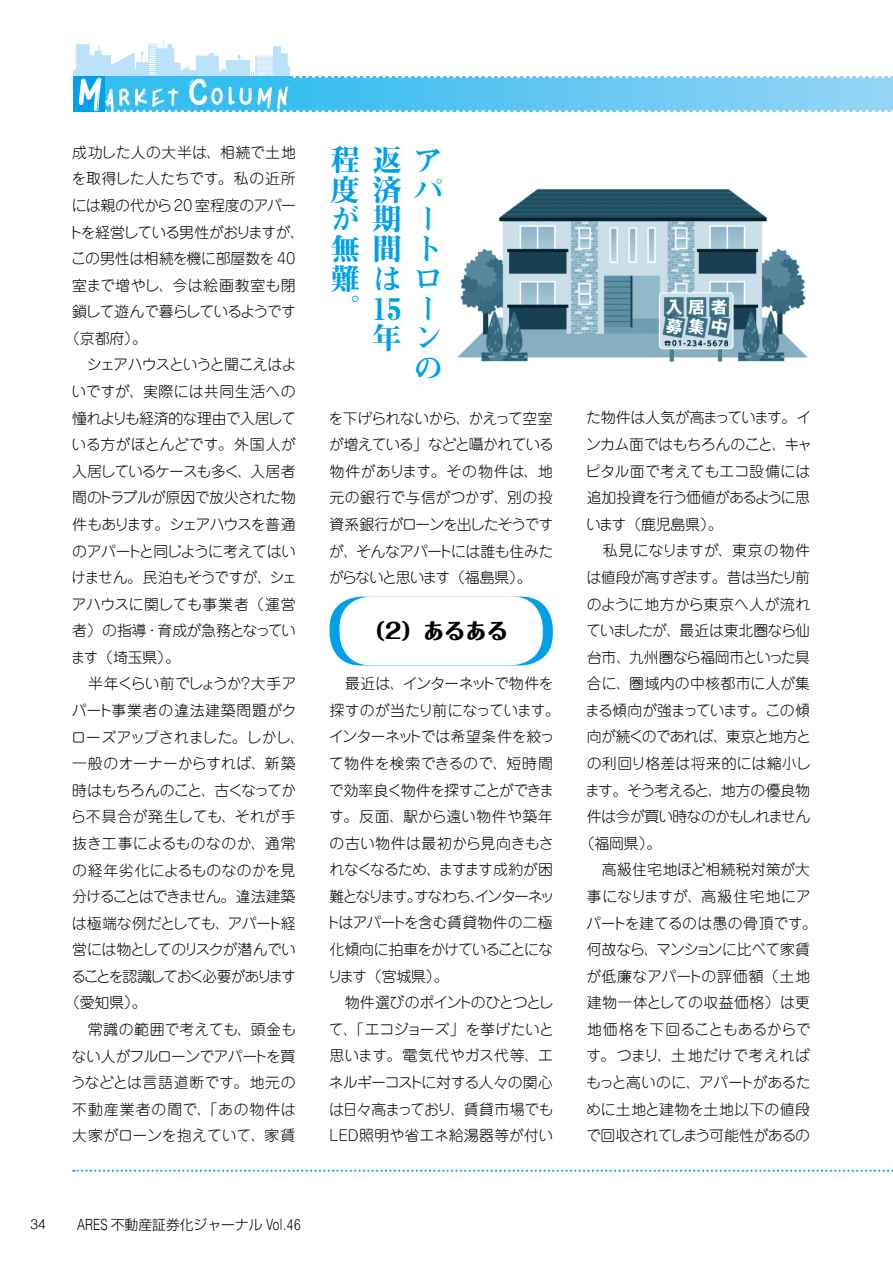
<style>
.page{position:relative;width:893px;height:1263px;background:#fff}
.page>*{position:absolute;margin:0;border:0;box-sizing:border-box;transform-origin:0 0}
.t1{font:29.7px "Midashi Min Pro MA31";color:#00a0e9}
.t2{font:800 21.3px "Maru Fo Pro";color:#000}
.t3{font:300 14.85px/26.5px "Jun 101 Pro";letter-spacing:-.025em;color:#000;text-align:justify}
.t4{font:300 14.85px "Jun 101 Pro";letter-spacing:-.05em;color:#000}
.t5{font:300 14.85px "Jun 101 Pro";letter-spacing:.02em;color:#000}
.t6{font:300 14.85px "Jun 101 Pro";letter-spacing:-.055em;color:#000}
.t7{font:300 14.85px "Jun 101 Pro";letter-spacing:.005em;color:#000}
.t8{font:300 14.85px "Jun 101 Pro";letter-spacing:.01em;color:#000}
.t9{font:300 14.85px "Jun 101 Pro";letter-spacing:.035em;color:#000}
.t10{font:300 14.85px "Jun 101 Pro";letter-spacing:.025em;color:#000}
.t11{font:300 14.85px "Jun 101 Pro";letter-spacing:-.06em;color:#000}
.t12{font:300 14.85px "Jun 101 Pro";letter-spacing:-.045em;color:#000}
.t13{font:300 14.85px "Jun 101 Pro";letter-spacing:-.07em;color:#000}
.t14{font:300 14.85px "Jun 101 Pro";letter-spacing:.015em;color:#000}
.t15{font:300 14.85px "Jun 101 Pro";letter-spacing:-.135em;color:#000}
.t16{font:300 14.85px "Jun 101 Pro";letter-spacing:-.065em;color:#000}
.t17{font:300 14.85px "Jun 101 Pro";letter-spacing:-.1em;color:#000}
.t18{font:300 14.85px "Jun 101 Pro";letter-spacing:.04em;color:#000}
.t19{font:300 14.85px "Jun 101 Pro";letter-spacing:.03em;color:#000}
.t20{font:300 14.85px "Jun 101 Pro";color:#000}
.t21{font:300 14.85px "Jun 101 Pro";letter-spacing:.045em;color:#000}
.t22{font:300 14.85px "Jun 101 Pro";letter-spacing:.065em;color:#000}
.t23{font:300 14.85px "Jun 101 Pro";letter-spacing:-.005em;color:#000}
.t24{font:300 13.8px "Shin Go Pro";color:#000}
.t25{font:300 13.8px "Helvetica";color:#000}
.s1{font-family:"Helvetica LT Std";font-size:15.45px}
</style>
<div class="page">
<svg style="left:73px;top:39px;width:820px;height:73px"></svg>
<svg style="left:73px;top:1170px;width:820px;height:2px"></svg>
<div style="left:330px;top:597px;width:223px;height:68px;background:#00a0e9;border-radius:32px"></div>
<div style="left:340px;top:596px;width:203px;height:69px;background:#fff;border-radius:32px"></div>
<img style="left:457px;top:189px;width:351px;height:173px">
<p class="t10" style="left:72px;top:140px;width:225px">成功した人の大半は、相続で土地</p>
<p class="t20" style="left:72px;top:167px;width:225px">を取得した人たちです。私の近所</p>
<p class="t3" style="left:72px;top:190px;width:226px">には親の代から20 室程度のアパー</p>
<p class="t11" style="left:69px;top:220px;width:238px">トを経営している男性がおりますが、</p>
<p class="t3" style="left:71px;top:243px;width:226px">この男性は相続を機に部屋数を 40</p>
<p class="t10" style="left:72px;top:273px;width:225px">室まで増やし、今は絵画教室も閉</p>
<p class="t4" style="left:72px;top:300px;width:225px">鎖して遊んで暮らしているようです</p>
<p class="t3" style="left:65px;top:323px;width:83px">（京都府）。</p>
<p class="t16" style="left:72px;top:353px;width:226px">　シェアハウスというと聞こえはよ</p>
<p class="t5" style="left:72px;top:380px;width:225px">いですが、実際には共同生活への</p>
<p class="t12" style="left:72px;top:406px;width:225px">憧れよりも経済的な理由で入居して</p>
<p class="t7" style="left:72px;top:433px;width:226px">いる方がほとんどです。外国人が</p>
<p class="t13" style="left:72px;top:459px;width:225px">入居しているケースも多く、入居者</p>
<p class="t3" style="left:72px;top:483px;width:225px">間のトラブルが原因で放火された物</p>
<p class="t13" style="left:72px;top:513px;width:225px">件もあります。シェアハウスを普通</p>
<p class="t3" style="left:72px;top:536px;width:225px">のアパートと同じように考えてはい</p>
<p class="t6" style="left:72px;top:566px;width:227px">けません。民泊もそうですが、シェ</p>
<p class="t3" style="left:71px;top:589px;width:226px">アハウスに関しても事業者（運営</p>
<p class="t4" style="left:72px;top:619px;width:225px">者）の指導・育成が急務となってい</p>
<p class="t3" style="left:71px;top:642px;width:111px">ます（埼玉県）。</p>
<p class="t3" style="left:72px;top:669px;width:226px">　半年くらい前でしょうか？大手ア</p>
<p class="t21" style="left:72px;top:699px;width:226px">パート事業者の違法建築問題がク</p>
<p class="t7" style="left:71px;top:725px;width:235px">ローズアップされました。しかし、</p>
<p class="t8" style="left:72px;top:752px;width:225px">一般のオーナーからすれば、新築</p>
<p class="t4" style="left:72px;top:778px;width:225px">時はもちろんのこと、古くなってか</p>
<p class="t5" style="left:71px;top:805px;width:226px">ら不具合が発生しても、それが手</p>
<p class="t5" style="left:72px;top:831px;width:225px">抜き工事によるものなのか、通常</p>
<p class="t8" style="left:72px;top:858px;width:225px">の経年劣化によるものなのかを見</p>
<p class="t17" style="left:72px;top:885px;width:225px">分けることはできません。違法建築</p>
<p class="t12" style="left:72px;top:911px;width:225px">は極端な例だとしても、アパート経</p>
<p class="t4" style="left:72px;top:938px;width:225px">営には物としてのリスクが潜んでい</p>
<p class="t15" style="left:71px;top:964px;width:226px">ることを認識しておく必要があります</p>
<p class="t3" style="left:65px;top:988px;width:83px">（愛知県）。</p>
<p class="t7" style="left:72px;top:1018px;width:225px">　常識の範囲で考えても、頭金も</p>
<p class="t4" style="left:72px;top:1044px;width:225px">ない人がフルローンでアパートを買</p>
<p class="t5" style="left:71px;top:1071px;width:226px">うなどとは言語道断です。地元の</p>
<p class="t22" style="left:72px;top:1097px;width:225px">不動産業者の間で、「あの物件は</p>
<p class="t23" style="left:72px;top:1124px;width:225px">大家がローンを抱えていて、家賃</p>
<h1 class="t1" style="left:331px;top:137px;width:111px">程返ア</h1>
<h1 class="t1" style="left:331px;top:167px;width:113px">度済パ</h1>
<h1 class="t1" style="left:372px;top:196px;width:60px">期ー</h1>
<h1 class="t1" style="left:331px;top:226px;width:108px">無間ト</h1>
<h1 class="t1" style="left:331px;top:256px;width:70px">難は</h1>
<h1 class="t1" style="left:414px;top:256px;width:27px">ロ</h1>
<h1 class="t1" style="left:372px;top:286px;width:60px">15 ー</h1>
<h1 class="t1" style="left:372px;top:315px;width:69px">年ン</h1>
<h1 class="t1" style="left:414px;top:345px;width:28px">の</h1>
<h1 class="t1" style="left:331px;top:196px;width:29px">が</h1>
<h1 class="t1" style="left:331px;top:286px;width:29px">。</h1>
<p class="t3" style="left:329px;top:403px;width:227px">を下げられないから、かえって空室が増えている」などと囁かれている物件があります。その物件は、地元の銀行で与信がつかず、別の投資系銀行がローンを出したそうですが、そんなアパートには誰も住みたがらないと思います（福島県）。</p>
<h2 class="t2" style="left:364px;top:614px;width:146px">（2）あるある</h2>
<p class="t3" style="left:326px;top:669px;width:236px;text-align:left">　最近は、インターネットで物件を探すのが当たり前になっています。インターネットでは希望条件を絞って物件を検索できるので、短時間で効率良く物件を探すことができます。反面、駅から遠い物件や築年の古い物件は最初から見向きもされなくなるため、ますます成約が困難となります。すなわち、インターネットはアパートを含む賃貸物件の二極化傾向に拍車をかけていることになります（宮城県）。<br>　物件選びのポイントのひとつとして、「エコジョーズ」を挙げたいと思います。電気代やガス代等、エネルギーコストに対する人々の関心は日々高まっており、賃貸市場でも<br>ＬＥＤ照明や省エネ給湯器等が付い</p>
<p class="t25" style="left:30px;top:1212px;width:17px">34</p>
<p class="t24" style="left:77px;top:1213px;width:225px"><span class="s1">ARES</span> 不動産証券化ジャーナル <span class="s1">Vol.46</span></p>
<p class="t3" style="left:586px;top:403px;width:227px">た物件は人気が高まっています。イ</p>
<p class="t3" style="left:586px;top:429px;width:227px">ンカム面ではもちろんのこと、キャ</p>
<p class="t8" style="left:585px;top:459px;width:226px">ピタル面で考えてもエコ設備には</p>
<p class="t6" style="left:587px;top:486px;width:225px">追加投資を行う価値があるように思</p>
<p class="t3" style="left:586px;top:509px;width:138px">います（鹿児島県）。</p>
<p class="t18" style="left:587px;top:539px;width:225px">　私見になりますが、東京の物件</p>
<p class="t4" style="left:586px;top:565px;width:225px">は値段が高すぎます。昔は当たり前</p>
<p class="t14" style="left:587px;top:592px;width:225px">のように地方から東京へ人が流れ</p>
<p class="t11" style="left:586px;top:619px;width:226px">ていましたが、最近は東北圏なら仙</p>
<p class="t3" style="left:587px;top:642px;width:225px">台市、九州圏なら福岡市といった具</p>
<p class="t5" style="left:587px;top:672px;width:225px">合に、圏域内の中核都市に人が集</p>
<p class="t6" style="left:585px;top:698px;width:226px">まる傾向が強まっています。この傾</p>
<p class="t6" style="left:587px;top:725px;width:226px">向が続くのであれば、東京と地方と</p>
<p class="t5" style="left:587px;top:752px;width:225px">の利回り格差は将来的には縮小し</p>
<p class="t3" style="left:585px;top:775px;width:226px">ます。そう考えると、地方の優良物</p>
<p class="t4" style="left:587px;top:805px;width:225px">件は今が買い時なのかもしれません</p>
<p class="t3" style="left:580px;top:828px;width:83px">（福岡県）。</p>
<p class="t14" style="left:587px;top:858px;width:225px">　高級住宅地ほど相続税対策が大</p>
<p class="t9" style="left:587px;top:884px;width:226px">事になりますが、高級住宅地にア</p>
<p class="t3" style="left:586px;top:908px;width:232px">パートを建てるのは愚の骨頂です。</p>
<p class="t4" style="left:587px;top:938px;width:225px">何故なら、マンションに比べて家賃</p>
<p class="t9" style="left:586px;top:964px;width:226px">が低廉なアパートの評価額（土地</p>
<p class="t19" style="left:587px;top:991px;width:225px">建物一体としての収益価格）は更</p>
<p class="t3" style="left:587px;top:1014px;width:225px">地価格を下回ることもあるからで</p>
<p class="t9" style="left:586px;top:1044px;width:225px">す。つまり、土地だけで考えれば</p>
<p class="t3" style="left:586px;top:1067px;width:226px">もっと高いのに、アパートがあるた</p>
<p class="t10" style="left:586px;top:1097px;width:225px">めに土地と建物を土地以下の値段</p>
<p class="t6" style="left:586px;top:1124px;width:225px">で回収されてしまう可能性があるの</p>
</div>
